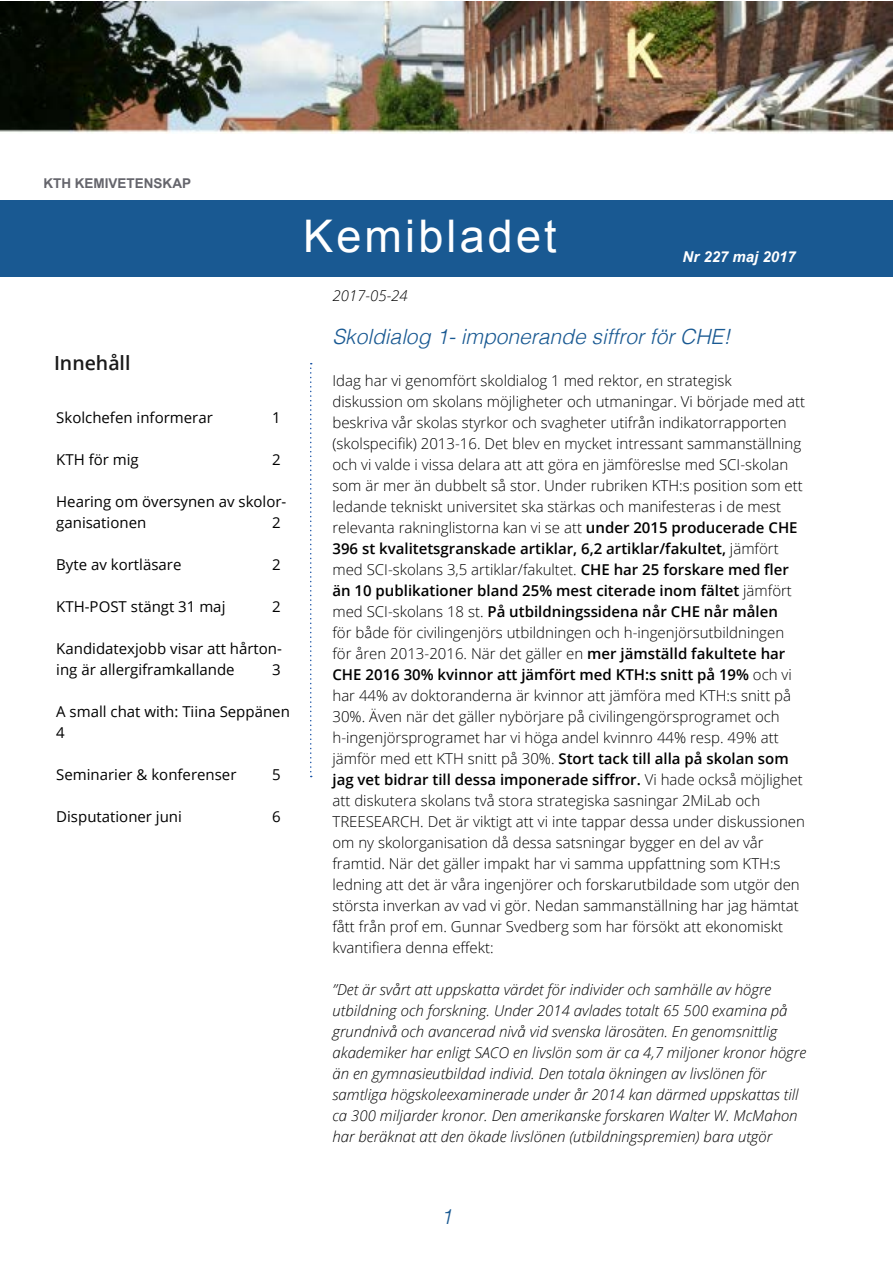
<style>
.page{position:relative;width:893px;height:1263px;background:#fff}
.page>*{position:absolute;margin:0;border:0;box-sizing:border-box;transform-origin:0 0}
.t1{font:45px "Arial";letter-spacing:.07em;color:#fff}
.t2{font:italic 300 21px "Helvetica";color:#195992}
.t3{font:600 19.5px "Open Sans";color:#1a1a1a}
.t4{font:300 15px/21px "Open Sans";color:#000}
.t5{font:italic 300 15px/21px "Open Sans";color:#000}
.t6{font:15px/21px "Open Sans";color:#000}
.t7{font:italic 700 15px "Arial";color:#fff}
.t8{font:700 13.5px "Arial";color:#65656c}
.s1{font-weight:600}
</style>
<div class="page">
<div style="left:0;top:200px;width:893px;height:76px;background:#195992"></div>
<img style="left:0;top:1px;width:893px;height:132px">
<svg style="left:310px;top:363px;width:2px;height:414px"></svg>
<p class="t8" style="left:43px;top:174px;width:149px">KTH KEMIVETENSKAP</p>
<h3 class="t3" style="left:54px;top:350px;width:78px">Innehåll</h3>
<p class="t6" style="left:56px;top:407px;width:158px">Skolchefen informerar</p>
<p class="t6" style="left:272px;top:407px;width:10px">1</p>
<p class="t6" style="left:56px;top:449px;width:84px">KTH för mig</p>
<p class="t6" style="left:272px;top:449px;width:10px">2</p>
<p class="t6" style="left:56px;top:491px;width:232px">Hearing om översynen av skolor&shy;ganisationen</p>
<p class="t6" style="left:272px;top:512px;width:10px">2</p>
<p class="t6" style="left:56px;top:554px;width:127px">Byte av kortläsare</p>
<p class="t6" style="left:272px;top:554px;width:10px">2</p>
<p class="t6" style="left:56px;top:596px;width:171px">KTH-POST stängt 31 maj</p>
<p class="t6" style="left:272px;top:596px;width:10px">2</p>
<p class="t6" style="left:56px;top:638px;width:227px">Kandidatexjobb visar att hårton&shy;ing är allergiframkallande</p>
<p class="t6" style="left:272px;top:659px;width:10px">3</p>
<p class="t6" style="left:56px;top:701px;width:235px">A small chat with: Tiina Seppänen<br>4</p>
<p class="t6" style="left:56px;top:764px;width:182px">Seminarier &amp; konferenser</p>
<p class="t6" style="left:272px;top:764px;width:10px">5</p>
<p class="t6" style="left:56px;top:806px;width:127px">Disputationer juni</p>
<p class="t6" style="left:272px;top:806px;width:10px">6</p>
<h1 class="t1" style="left:303px;top:207px;width:255px">Kemibladet</h1>
<p class="t5" style="left:332px;top:285px;width:77px">2017-05-24</p>
<p class="t7" style="left:682px;top:247px;width:115px">Nr 227 maj 2017</p>
<h2 class="t2" style="left:332px;top:318px;width:399px">Skoldialog 1- imponerande siffror för CHE!</h2>
<p class="t4" style="left:332px;top:369px;width:474px">Idag har vi genomfört skoldialog 1 med rektor, en strategisk diskussion om skolans möjligheter och utmaningar. Vi började med att beskriva vår skolas styrkor och svagheter utifrån indikatorrapporten (skolspecifik) 2013-16. Det blev en mycket intressant sammanställning och vi valde i vissa delara att att göra en jämföreslse med SCI-skolan som är mer än dubbelt så stor. Under rubriken KTH:s position som ett ledande tekniskt universitet ska stärkas och manifesteras i de mest relevanta rakninglistorna kan vi se att <span class="s1">under 2015 producerade CHE 396 st kvalitetsgranskade artiklar, 6,2 artiklar/fakultet,</span> jämfört med SCI-skolans 3,5 artiklar/fakultet. <span class="s1">CHE har 25 forskare med fler än 10 publikationer bland 25% mest citerade inom fältet</span> jämfört med SCI-skolans 18 st. <span class="s1">På utbildningssidena når CHE når målen<br></span>för både för civilingenjörs utbildningen och h-ingenjörsutbildningen för åren 2013-2016. När det gäller en <span class="s1">mer jämställd fakultete har CHE 2016 30% kvinnor att jämfört med KTH:s snitt på 19%</span> och vi har 44% av doktoranderna är kvinnor att jämföra med KTH:s snitt på 30%. Även när det gäller nybörjare på civilingengörsprogramet och h-ingenjörsprogramet har vi höga andel kvinnro 44% resp. 49% att jämför med ett KTH snitt på 30%. <span class="s1">Stort tack till alla på skolan som jag vet bidrar till dessa imponerade siffror.</span> Vi hade också möjlighet att diskutera skolans två stora strategiska sasningar 2MiLab och TREESEARCH. Det är viktigt att vi inte tappar dessa under diskussionen om ny skolorganisation då dessa satsningar bygger en del av vår framtid. När det gäller impakt har vi samma uppfattning som KTH:s ledning att det är våra ingenjörer och forskarutbildade som utgör den största inverkan av vad vi gör. Nedan sammanställning har jag hämtat fått från prof em. Gunnar Svedberg som har försökt att ekonomiskt kvantifiera denna effekt:</p>
<p class="t5" style="left:332px;top:978px;width:475px">”Det är svårt att uppskatta värdet för individer och samhälle av högre utbildning och forskning. Under 2014 avlades totalt 65 500 examina på grundnivå och avancerad nivå vid svenska lärosäten. En genomsnittlig akademiker har enligt SACO en livslön som är ca 4,7 miljoner kronor högre än en gymnasieutbildad individ. Den totala ökningen av livslönen för samtliga högskoleexaminerade under år 2014 kan därmed uppskattas till ca 300 miljarder kronor. Den amerikanske forskaren Walter W. McMahon har beräknat att den ökade livslönen (utbildningspremien) bara utgör</p>
<h2 class="t2" style="left:441px;top:1199px;width:13px">1</h2>
</div>
